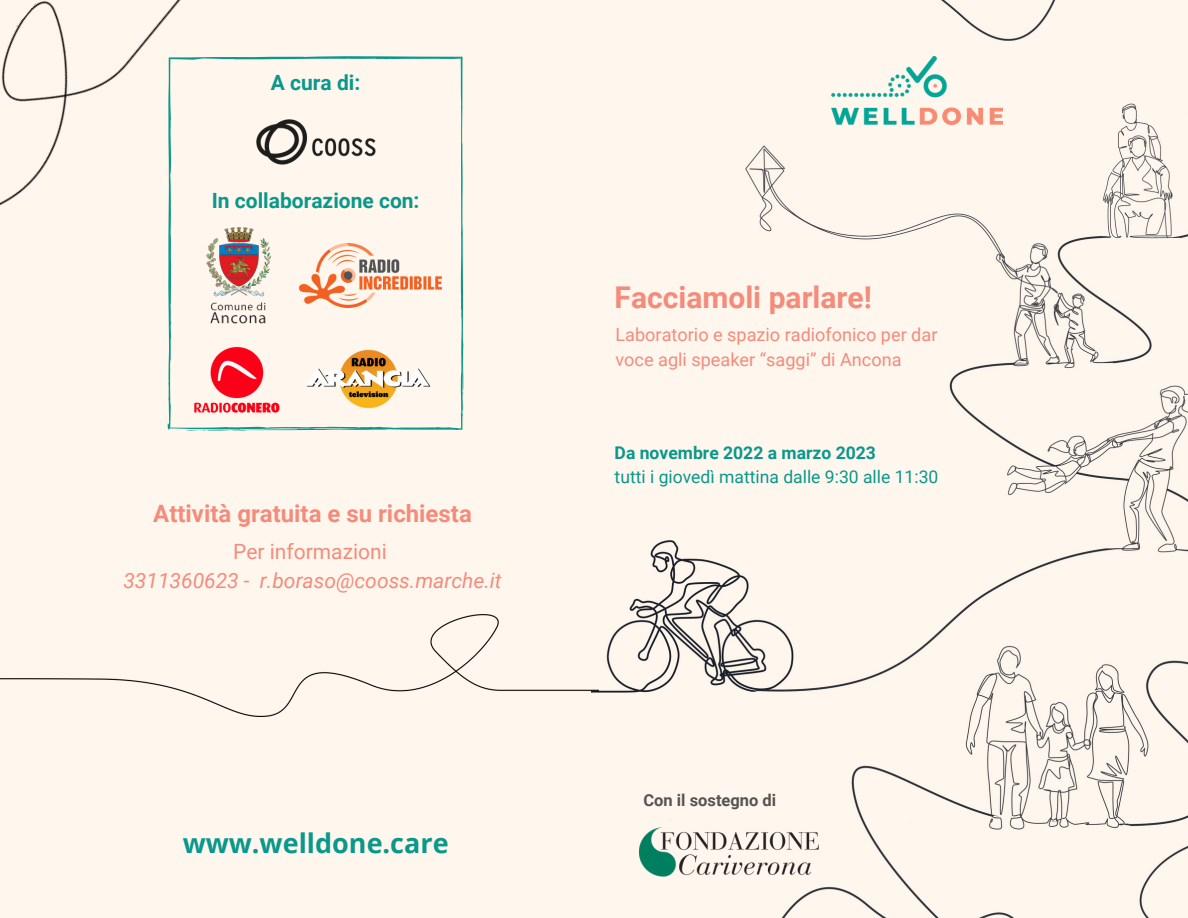
<style>
.page{position:relative;width:1188px;height:918px;background:#fff7ed}
.page>*{position:absolute;margin:0;border:0;box-sizing:border-box;transform-origin:0 0}
.t1{font:700 30px "Roboto";color:#f48b7b}
.t2{font:700 27px "Open Sans";color:#09988b}
.t3{font:700 24px "Roboto";color:#f48b7b}
.t4{font:italic 21px "Roboto";color:#f48b7b}
.t5{font:700 21px "Roboto";color:#09988b}
.t6{font:21px "Roboto";color:#f48b7b}
.t7{font:18.15px/25.2px "Roboto";color:#f48b7b}
.t8{font:17.55px "Roboto";color:#09988b}
.t9{font:700 17.55px "Roboto";color:#09988b}
.t10{font:700 16.5px "Roboto";color:#545454}
</style>
<div class="page">
<img style="left:599px;top:0;width:589px;height:918px">
<svg style="left:168px;top:56px;width:295px;height:375px"></svg>
<img style="left:0;top:0;width:229px;height:280px">
<img style="left:832px;top:56px;width:171px;height:69px">
<img style="left:640px;top:827px;width:179px;height:50px">
<img style="left:0;top:615px;width:599px;height:101px">
<img style="left:249px;top:112px;width:134px;height:60px">
<img style="left:176px;top:214px;width:124px;height:124px">
<img style="left:300px;top:243px;width:141px;height:62px">
<img style="left:191px;top:334px;width:91px;height:91px">
<img style="left:294px;top:305px;width:148px;height:126px">
<p class="t5" style="left:271px;top:71px;width:91px">A cura di:</p>
<p class="t5" style="left:212px;top:189px;width:209px">In collaborazione con:</p>
<h3 class="t3" style="left:153px;top:500px;width:320px">Attività gratuita e su richiesta</h3>
<p class="t6" style="left:233px;top:539px;width:155px">Per informazioni</p>
<p class="t4" style="left:123px;top:568px;width:380px">3311360623 - r.boraso@cooss.marche.it</p>
<h2 class="t2" style="left:183px;top:824px;width:267px">www.welldone.care</h2>
<h1 class="t1" style="left:615px;top:280px;width:259px">Facciamoli parlare!</h1>
<p class="t7" style="left:616px;top:322px;width:323px">Laboratorio e spazio radiofonico per dar voce agli speaker “saggi” di Ancona</p>
<p class="t9" style="left:615px;top:443px;width:263px">Da novembre 2022 a marzo 2023</p>
<p class="t8" style="left:615px;top:467px;width:325px">tutti i giovedì mattina dalle 9:30 alle 11:30</p>
<p class="t10" style="left:643px;top:790px;width:134px">Con il sostegno di</p>
</div>
